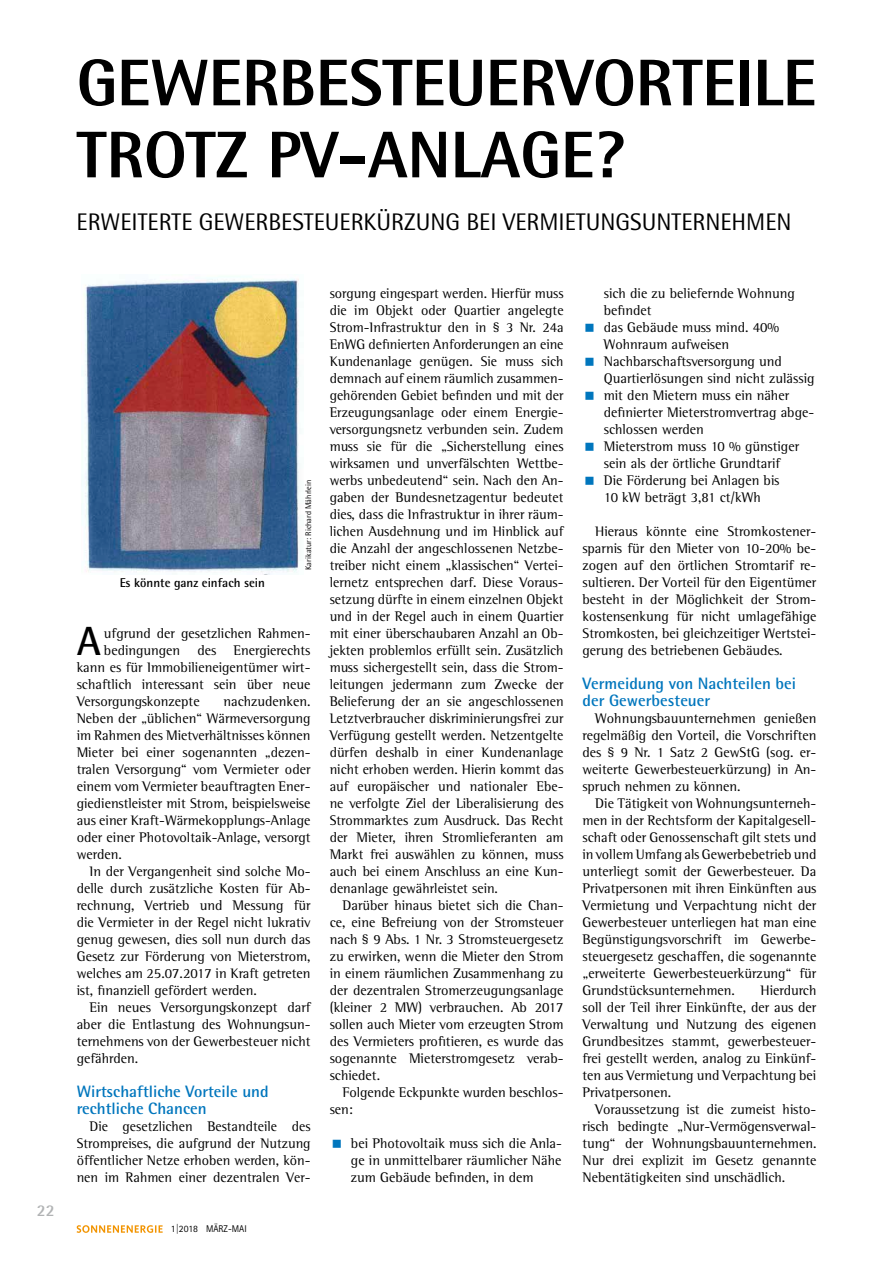
<style>
.page{position:relative;width:893px;height:1263px;background:#fff}
.page>*{position:absolute;margin:0;border:0;box-sizing:border-box;transform-origin:0 0}
.t1{font:800 66px/72px "Rotis Semi Sans Std";letter-spacing:-.005em;color:#000}
.t2{font:700 40.8px "Rotis Semi Sans Std";color:#000}
.t3{font:24px "Rotis Semi Sans Std";color:#000}
.t4{font:700 16.5px/17px "Rotis Semi Sans Std";color:#0076bd}
.t5{font:700 16.5px "Rotis Semi Sans Std";color:#b1b3b4}
.t6{font:14.25px/17px "Rotis Semi Serif Std";color:#000;text-align:justify}
.t7{font:700 12.75px "Rotis Semi Sans Std";color:#000}
.t8{font:9.75px "Rotis Sans Serif Std";color:#000}
.t9{font:8.25px "Rotis Semi Sans Std";color:#000}
</style>
<div class="page">
<svg style="left:77px;top:1225px;width:86px;height:8px"></svg>
<img style="left:82px;top:276px;width:217px;height:298px">
<h1 class="t1" style="left:77px;top:46px;width:741px">GEWERBESTEUERVORTEILE<br>TROTZ PV-ANLAGE?</h1>
<h3 class="t3" style="left:77px;top:207px;width:717px">ERWEITERTE GEWERBESTEUERKÜRZUNG BEI VERMIETUNGSUNTERNEHMEN</h3>
<p class="t5" style="left:37px;top:1200px;width:19px">22</p>
<p class="t7" style="left:120px;top:575px;width:147px">Es könnte ganz einfach sein</p>
<p class="t9" style="left:303px;top:570px;width:91px;rotate:-90deg">Karikatur: Richard Mährlein</p>
<h2 class="t2" style="left:77px;top:616px;width:26px">A</h2>
<p class="t6" style="left:104px;top:624px;width:208px">ufgrund der gesetzlichen Rahmen-</p>
<p class="t6" style="left:104px;top:642px;width:208px">bedingungen des Energierechts</p>
<p class="t6" style="left:77px;top:659px;width:235px">kann es für Immobilieneigentümer wirt-</p>
<p class="t6" style="left:77px;top:676px;width:235px">schaftlich interessant sein über neue</p>
<p class="t6" style="left:77px;top:693px;width:125px">Versorgungskonzepte</p>
<p class="t6" style="left:77px;top:693px;width:235px;text-indent:147px">nachzudenken.<br>Neben der „üblichen“ Wärmeversorgung im Rahmen des Mietverhältnisses können Mieter bei einer sogenannten „dezen&shy;tralen Versorgung“ vom Vermieter oder einem vom Vermieter beauftragten Ener&shy;giedienstleister mit Strom, beispielsweise aus einer Kraft-Wärmekopplungs-Anlage oder einer Photovoltaik-Anlage, versorgt werden.</p>
<p class="t6" style="left:77px;top:863px;width:235px;text-indent:13px">In der Vergangenheit sind solche Mo&shy;delle durch zusätzliche Kosten für Ab&shy;rechnung, Vertrieb und Messung für die Vermieter in der Regel nicht lukrativ genug gewesen, dies soll nun durch das Gesetz zur Förderung von Mieterstrom, welches am 25.07.2017 in Kraft getreten ist, finanziell gefördert werden.</p>
<p class="t6" style="left:77px;top:999px;width:235px;text-indent:13px">Ein neues Versorgungskonzept darf aber die Entlastung des Wohnungsun&shy;ternehmens von der Gewerbesteuer nicht gefährden.</p>
<p class="t4" style="left:77px;top:1083px;width:194px">Wirtschaftliche Vorteile und rechtliche Chancen</p>
<p class="t6" style="left:77px;top:1118px;width:235px;text-indent:13px">Die gesetzlichen Bestandteile des Strompreises, die aufgrund der Nutzung öffentlicher Netze erhoben werden, kön&shy;nen im Rahmen einer dezentralen Ver-</p>
<p class="t8" style="left:171px;top:1223px;width:77px">1|2018 MÄRZ-MAI</p>
<p class="t6" style="left:330px;top:284px;width:235px">sorgung eingespart werden. Hierfür muss die im Objekt oder Quartier angelegte Strom-Infrastruktur den in § 3 Nr. 24a EnWG definierten Anforderungen an eine Kundenanlage genügen. Sie muss sich demnach auf einem räumlich zusammen&shy;gehörenden Gebiet befinden und mit der Erzeugungsanlage oder einem Energie&shy;versorgungsnetz verbunden sein. Zudem muss sie für die „Sicherstellung eines wirksamen und unverfälschten Wettbe&shy;werbs unbedeutend“ sein. Nach den An&shy;gaben der Bundesnetzagentur bedeutet dies, dass die Infrastruktur in ihrer räum&shy;lichen Ausdehnung und im Hinblick auf die Anzahl der angeschlossenen Netzbe&shy;treiber nicht einem „klassischen“ Vertei&shy;lernetz entsprechen darf. Diese Voraus&shy;setzung dürfte in einem einzelnen Objekt und in der Regel auch in einem Quartier mit einer überschaubaren Anzahl an Ob&shy;jekten problemlos erfüllt sein. Zusätzlich muss sichergestellt sein, dass die Strom&shy;leitungen jedermann zum Zwecke der Belieferung der an sie angeschlossenen Letztverbraucher diskriminierungsfrei zur Verfügung gestellt werden. Netzentgelte dürfen deshalb in einer Kundenanlage nicht erhoben werden. Hierin kommt das auf europäischer und nationaler Ebe&shy;ne verfolgte Ziel der Liberalisierung des Strommarktes zum Ausdruck. Das Recht der Mieter, ihren Stromlieferanten am Markt frei auswählen zu können, muss auch bei einem Anschluss an eine Kun&shy;denanlage gewährleistet sein.</p>
<p class="t6" style="left:330px;top:897px;width:235px;text-indent:13px">Darüber hinaus bietet sich die Chan&shy;ce, eine Befreiung von der Stromsteuer nach § 9 Abs. 1 Nr. 3 Stromsteuergesetz zu erwirken, wenn die Mieter den Strom in einem räumlichen Zusammenhang zu der dezentralen Stromerzeugungsanlage (kleiner 2 MW) verbrauchen. Ab 2017 sollen auch Mieter vom erzeugten Strom des Vermieters profitieren, es wurde das sogenannte Mieterstromgesetz verab&shy;schiedet.</p>
<p class="t6" style="left:330px;top:1084px;width:235px;text-indent:13px">Folgende Eckpunkte wurden beschlos&shy;sen:</p>
<p class="t6" style="left:351px;top:1135px;width:212px">bei Photovoltaik muss sich die Anla&shy;ge in unmittelbarer räumlicher Nähe zum Gebäude befinden, in dem</p>
<p class="t6" style="left:604px;top:284px;width:212px;text-align:left">sich die zu beliefernde Wohnung befindet<br>das Gebäude muss mind. 40%<br>Wohnraum aufweisen<br>Nachbarschaftsversorgung und<br>Quartierlösungen sind nicht zulässig mit den Mietern muss ein näher definierter Mieterstromvertrag abge&shy;schlossen werden<br>Mieterstrom muss 10 % günstiger sein als der örtliche Grundtarif<br>Die Förderung bei Anlagen bis<br>10 kW beträgt 3,81 ct/kWh</p>
<p class="t6" style="left:582px;top:523px;width:235px;text-indent:13px">Hieraus könnte eine Stromkostener&shy;sparnis für den Mieter von 10-20% be&shy;zogen auf den örtlichen Stromtarif re&shy;sultieren. Der Vorteil für den Eigentümer besteht in der Möglichkeit der Strom&shy;kostensenkung für nicht umlagefähige Stromkosten, bei gleichzeitiger Wertstei&shy;gerung des betriebenen Gebäudes.</p>
<p class="t4" style="left:582px;top:674px;width:215px">Vermeidung von Nachteilen bei der Gewerbesteuer</p>
<p class="t6" style="left:582px;top:710px;width:235px;text-indent:13px">Wohnungsbauunternehmen genießen regelmäßig den Vorteil, die Vorschriften des § 9 Nr. 1 Satz 2 GewStG (sog. er&shy;weiterte Gewerbesteuerkürzung) in An&shy;spruch nehmen zu können.</p>
<p class="t6" style="left:582px;top:795px;width:235px;text-indent:13px">Die Tätigkeit von Wohnungsunterneh&shy;men in der Rechtsform der Kapitalgesell&shy;schaft oder Genossenschaft gilt stets und in vollem Umfang als Gewerbebetrieb und unterliegt somit der Gewerbesteuer. Da Privatpersonen mit ihren Einkünften aus Vermietung und Verpachtung nicht der Gewerbesteuer unterliegen hat man eine Begünstigungsvorschrift im Gewerbe&shy;steuergesetz geschaffen, die sogenannte „erweiterte Gewerbesteuerkürzung“ für Grundstücksunternehmen.</p>
<p class="t6" style="left:582px;top:982px;width:235px;text-indent:178px">Hierdurch soll der Teil ihrer Einkünfte, der aus der Verwaltung und Nutzung des eigenen Grundbesitzes stammt, gewerbesteuer&shy;frei gestellt werden, analog zu Einkünf&shy;ten aus Vermietung und Verpachtung bei Privatpersonen.</p>
<p class="t6" style="left:582px;top:1101px;width:235px;text-indent:13px">Voraussetzung ist die zumeist histo&shy;risch bedingte „Nur-Vermögensverwal&shy;tung“ der Wohnungsbauunternehmen.<br>Nur drei explizit im Gesetz genannte Nebentätigkeiten sind unschädlich.</p>
</div>
